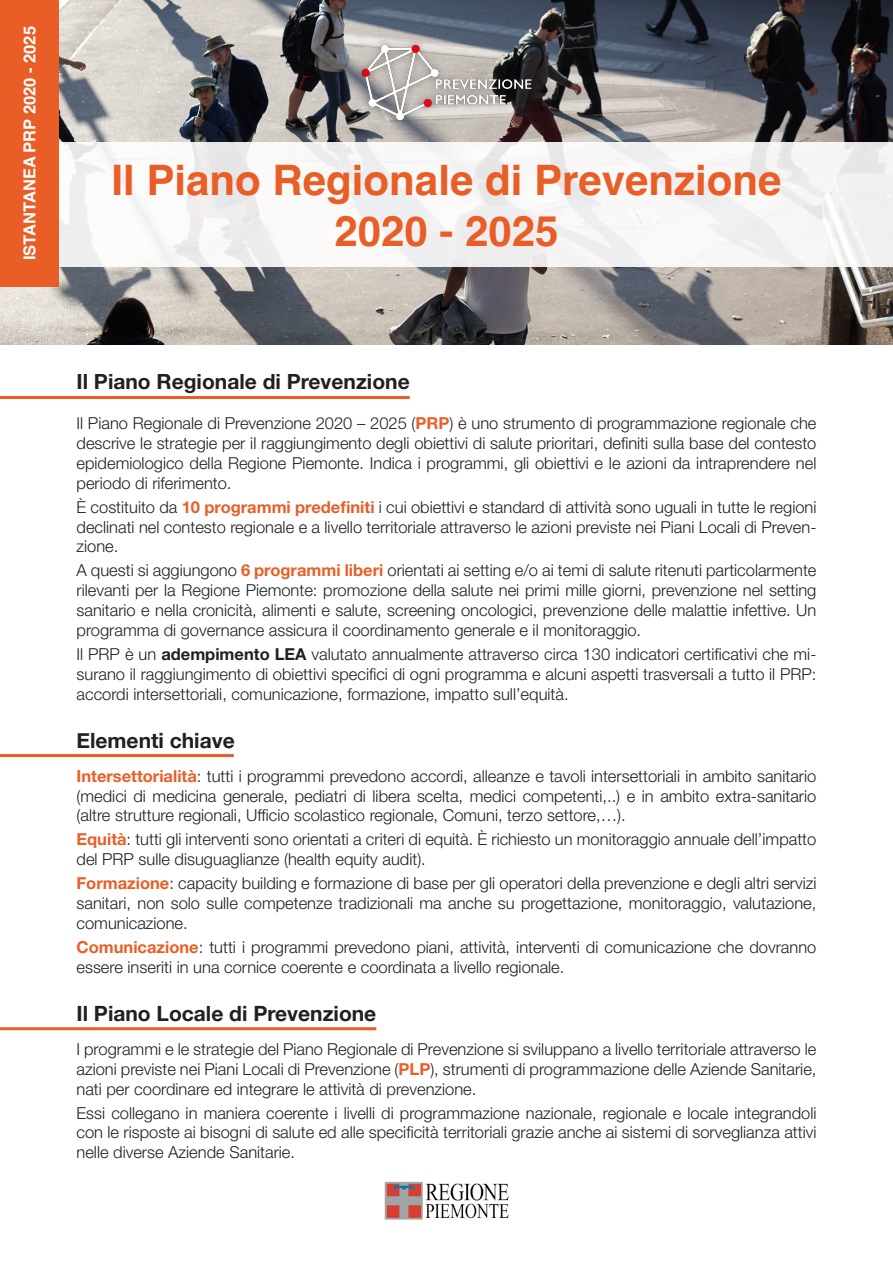
<style>
.page{position:relative;width:893px;height:1263px;background:#fff}
.page>*{position:absolute;margin:0;border:0;box-sizing:border-box;transform-origin:0 0}
.t1{font:700 42px "Helvetica";color:#e85e26}
.t2{font:700 21px "Helvetica Neue";color:#231f20}
.t3{font:700 21px "Helvetica Neue LT Std";color:#231f20}
.t4{font:300 16.5px/19.8px "Helvetica Neue LT Std";color:#231f20;text-align:justify}
.t5{font:700 16.5px "Helvetica";color:#fff}
.s1{font-weight:700;color:#e95e27}
.s2{font-weight:700}
</style>
<div class="page">
<img style="left:0;top:0;width:893px;height:344px">
<div style="left:0;top:143px;width:893px;height:124px;background:linear-gradient(to bottom,#f4f3f3,#f4f4f3)"></div>
<div style="left:0;top:0;width:58px;height:287px;background:#e95e27"></div>
<hr style="left:0;top:396px;width:410px;height:3px;background:#e95e27">
<hr style="left:0;top:1027px;width:376px;height:3px;background:#e95e27">
<hr style="left:0;top:754px;width:234px;height:3px;background:#e95e27">
<img style="left:352px;top:30px;width:189px;height:106px">
<img style="left:384px;top:1181px;width:125px;height:39px">
<p class="t5" style="left:19px;top:260px;width:236px;rotate:-90deg">ISTANTANEA PRP 2020 - 2025</p>
<p class="t1" style="left:112px;top:155px;width:671px">Il Piano Regionale di Prevenzione</p>
<p class="t1" style="left:334px;top:205px;width:226px">2020 - 2025</p>
<p class="t3" style="left:77px;top:368px;width:335px">Il Piano Regionale di Prevenzione</p>
<p class="t4" style="left:77px;top:413px;width:741px">Il Piano Regionale di Prevenzione 2020 – 2025 (<span class="s1">PRP</span>) è uno strumento di programmazione regionale che descrive le strategie per il raggiungimento degli obiettivi di salute prioritari, definiti sulla base del contesto epidemiologico della Regione Piemonte. Indica i programmi, gli obiettivi e le azioni da intraprendere nel periodo di riferimento.</p>
<p class="t4" style="left:77px;top:497px;width:741px">È costituito da <span class="s1">10 programmi predefiniti</span> i cui obiettivi e standard di attività sono uguali in tutte le regioni declinati nel contesto regionale e a livello territoriale attraverso le azioni previste nei Piani Locali di Preven&shy;zione.</p>
<p class="t4" style="left:77px;top:560px;width:741px">A questi si aggiungono <span class="s1">6 programmi liberi</span> orientati ai setting e/o ai temi di salute ritenuti particolarmente rilevanti per la Regione Piemonte: promozione della salute nei primi mille giorni, prevenzione nel setting sanitario e nella cronicità, alimenti e salute, screening oncologici, prevenzione delle malattie infettive. Un programma di governance assicura il coordinamento generale e il monitoraggio.</p>
<p class="t4" style="left:77px;top:644px;width:741px">Il PRP è un <span class="s2">adempimento LEA</span> valutato annualmente attraverso circa 130 indicatori certificativi che mi&shy;surano il raggiungimento di obiettivi specifici di ogni programma e alcuni aspetti trasversali a tutto il PRP: accordi intersettoriali, comunicazione, formazione, impatto sull’equità.</p>
<p class="t2" style="left:77px;top:724px;width:160px">Elementi chiave</p>
<p class="t4" style="left:77px;top:766px;width:741px"><span class="s1">Intersettorialità</span>: tutti i programmi prevedono accordi, alleanze e tavoli intersettoriali in ambito sanitario (medici di medicina generale, pediatri di libera scelta, medici competenti,..) e in ambito extra-sanitario (altre strutture regionali, Ufficio scolastico regionale, Comuni, terzo settore,…).</p>
<p class="t4" style="left:77px;top:829px;width:741px"><span class="s1">Equità</span>: tutti gli interventi sono orientati a criteri di equità. È richiesto un monitoraggio annuale dell’impatto del PRP sulle disuguaglianze (health equity audit).</p>
<p class="t4" style="left:77px;top:873px;width:741px"><span class="s1">Formazione</span>: capacity building e formazione di base per gli operatori della prevenzione e degli altri servizi sanitari, non solo sulle competenze tradizionali ma anche su progettazione, monitoraggio, valutazione, comunicazione.</p>
<p class="t4" style="left:77px;top:937px;width:741px"><span class="s1">Comunicazione</span>: tutti i programmi prevedono piani, attività, interventi di comunicazione che dovranno essere inseriti in una cornice coerente e coordinata a livello regionale.</p>
<p class="t2" style="left:77px;top:997px;width:301px">Il Piano Locale di Prevenzione</p>
<p class="t4" style="left:77px;top:1039px;width:741px">I programmi e le strategie del Piano Regionale di Prevenzione si sviluppano a livello territoriale attraverso le azioni previste nei Piani Locali di Prevenzione (<span class="s1">PLP</span>), strumenti di programmazione delle Aziende Sanitarie, nati per coordinare ed integrare le attività di prevenzione.</p>
<p class="t4" style="left:77px;top:1102px;width:741px">Essi collegano in maniera coerente i livelli di programmazione nazionale, regionale e locale integrandoli con le risposte ai bisogni di salute ed alle specificità territoriali grazie anche ai sistemi di sorveglianza attivi nelle diverse Aziende Sanitarie.</p>
</div>
